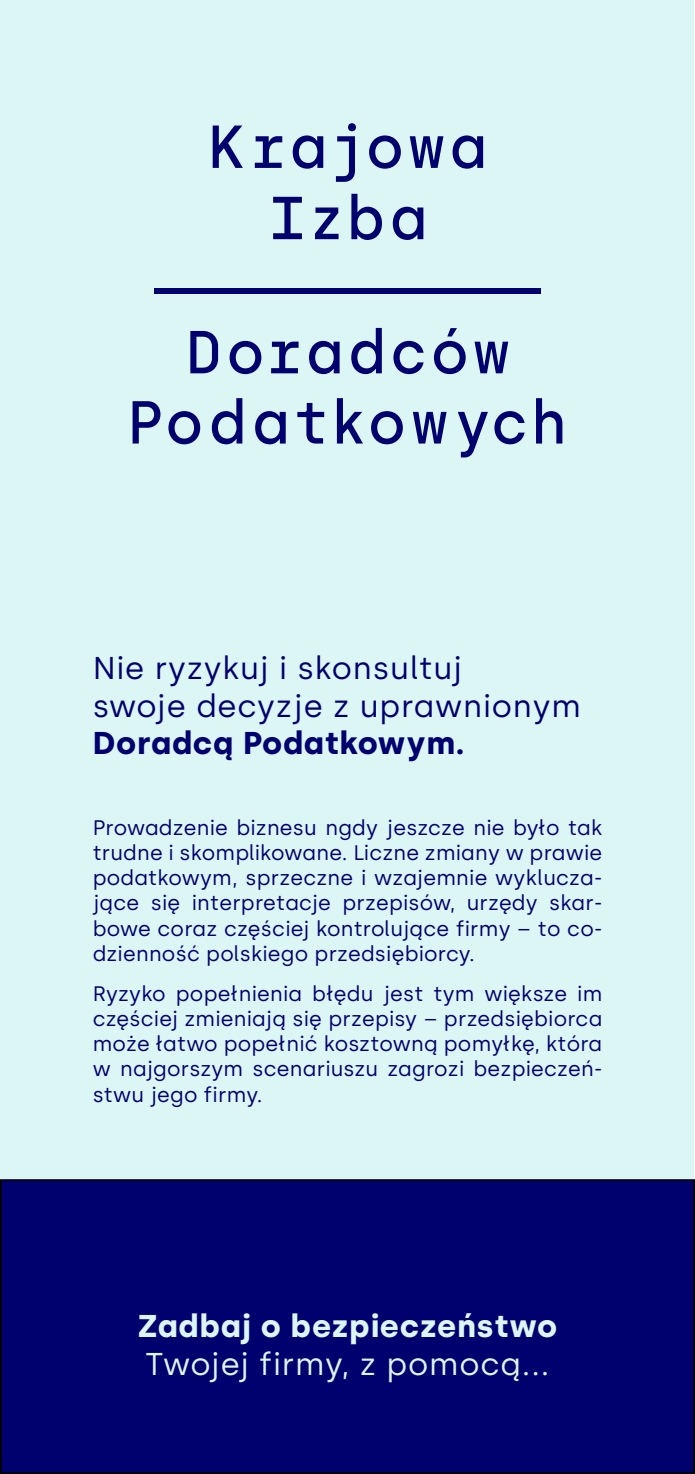
<style>
.page{position:relative;width:695px;height:1474px;background:#fff}
.page>*{position:absolute;margin:0;border:0;box-sizing:border-box;transform-origin:0 0}
.t1{font:31.5px/37.8px "Silka";letter-spacing:.025em;color:#00006e}
.t2{font:31.5px "Silka";letter-spacing:.025em;color:#dcf5f5}
.t3{font:700 31.5px "Silka";letter-spacing:.025em;color:#dcf5f5}
.t4{font:700 31.5px "Silka";letter-spacing:.025em;color:#00006e}
.t5{font:21px/25.2px "Silka";letter-spacing:.01em;color:#00006e;text-align:justify}
</style>
<div class="page">
<div style="left:1px;top:1180px;width:693px;height:292px;background:#00006e"></div>
<div style="left:0;top:1179px;width:694px;height:294px;border:2px solid #000"></div>
<div style="left:1px;top:0;width:693px;height:1178px;background:#dcf5f5"></div>
<svg style="left:213px;top:125px;width:30px;height:43px"></svg>
<svg style="left:255px;top:136px;width:27px;height:32px"></svg>
<svg style="left:293px;top:135px;width:30px;height:34px"></svg>
<svg style="left:336px;top:123px;width:20px;height:59px"></svg>
<svg style="left:369px;top:135px;width:32px;height:34px"></svg>
<svg style="left:409px;top:136px;width:34px;height:32px"></svg>
<svg style="left:452px;top:135px;width:31px;height:34px"></svg>
<svg style="left:273px;top:197px;width:29px;height:42px"></svg>
<svg style="left:315px;top:207px;width:23px;height:32px"></svg>
<svg style="left:351px;top:194px;width:31px;height:46px"></svg>
<svg style="left:393px;top:207px;width:30px;height:33px"></svg>
<svg style="left:190px;top:331px;width:28px;height:42px"></svg>
<svg style="left:229px;top:341px;width:32px;height:33px"></svg>
<svg style="left:271px;top:341px;width:27px;height:32px"></svg>
<svg style="left:309px;top:341px;width:30px;height:33px"></svg>
<svg style="left:351px;top:328px;width:31px;height:46px"></svg>
<svg style="left:393px;top:341px;width:30px;height:33px"></svg>
<svg style="left:434px;top:328px;width:31px;height:46px"></svg>
<svg style="left:474px;top:342px;width:34px;height:31px"></svg>
<svg style="left:133px;top:401px;width:27px;height:42px"></svg>
<svg style="left:168px;top:411px;width:32px;height:33px"></svg>
<svg style="left:212px;top:398px;width:30px;height:46px"></svg>
<svg style="left:255px;top:411px;width:31px;height:33px"></svg>
<svg style="left:297px;top:403px;width:27px;height:40px"></svg>
<svg style="left:337px;top:398px;width:26px;height:45px"></svg>
<svg style="left:371px;top:411px;width:32px;height:33px"></svg>
<svg style="left:413px;top:412px;width:33px;height:31px"></svg>
<svg style="left:457px;top:412px;width:31px;height:45px"></svg>
<svg style="left:494px;top:411px;width:30px;height:33px"></svg>
<svg style="left:536px;top:398px;width:26px;height:45px"></svg>
<div style="left:155px;top:288px;width:385px;height:6px;background:#00006e"></div>
<h1 class="t1" style="left:93px;top:649px;width:489px">Nie ryzykuj i skonsultuj<br>swoje decyzje z uprawnionym</h1>
<h1 class="t4" style="left:93px;top:724px;width:373px">Doradcą Podatkowym.</h1>
<p class="t5" style="left:93px;top:814px;width:511px">Prowadzenie biznesu ngdy jeszcze nie było tak trudne i skomplikowane. Liczne zmiany w prawie podatkowym, sprzeczne i wzajemnie wyklucza&shy;jące się interpretacje przepisów, urzędy skar&shy;bowe coraz częściej kontrolujące firmy – to co&shy;dzienność polskiego przedsiębiorcy.</p>
<p class="t5" style="left:93px;top:980px;width:511px">Ryzyko popełnienia błędu jest tym większe im częściej zmieniają się przepisy – przedsiębiorca może łatwo popełnić kosztowną pomyłkę, która w najgorszym scenariuszu zagrozi bezpieczeń&shy;stwu jego firmy.</p>
<h1 class="t3" style="left:138px;top:1306px;width:421px">Zadbaj o bezpieczeństwo</h1>
<h1 class="t2" style="left:146px;top:1344px;width:405px">Twojej firmy, z pomocą...</h1>
</div>
